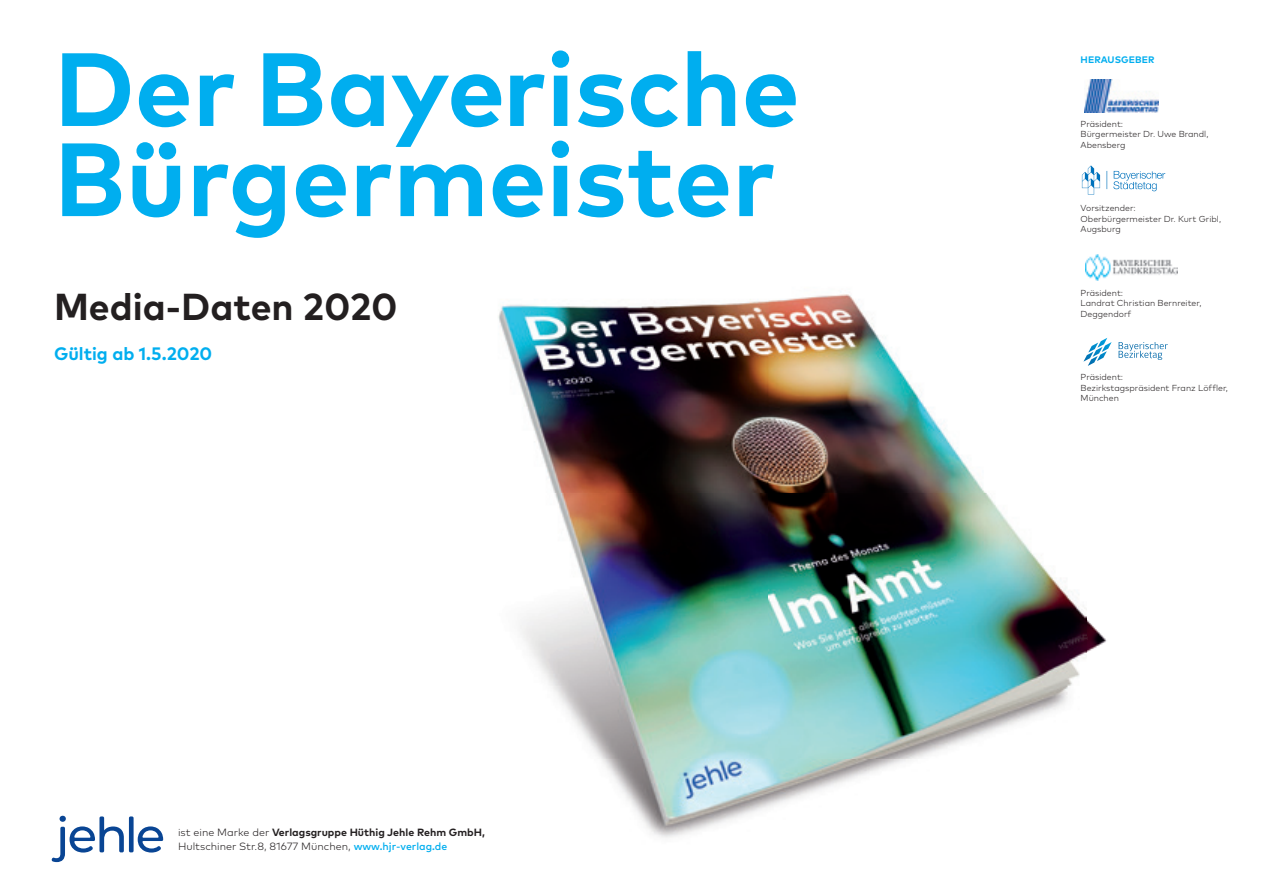
<style>
.page{position:relative;width:1263px;height:893px;background:#fff}
.page>*{position:absolute;margin:0;border:0;box-sizing:border-box;transform-origin:0 0}
.t1{font:700 103.8px/90.2px "Mark OT";color:#00aeef}
.t2{font:700 37.5px "Mark OT";color:#231f20}
.t3{font:700 18px "Mark OT";color:#00aeef}
.t4{font:300 10.5px/13.5px "Mark OT";color:#231f20}
.t5{font:700 9.45px "Mark OT";letter-spacing:.005em;color:#00aeef}
.t6{font:300 8.7px/10.5px "Mark OT";color:#231f20}
.s1{font-weight:700}
.s2{font-weight:500;color:#00aeef}
</style>
<div class="page">
<img style="left:498px;top:299px;width:270px;height:461px">
<img style="left:768px;top:294px;width:318px;height:466px">
<img style="left:1086px;top:280px;width:21px;height:373px">
<img style="left:602px;top:760px;width:307px;height:78px">
<div style="left:129px;top:816px;width:5px;height:36px;background:#094594;border-radius:2px"></div>
<svg style="left:52px;top:816px;width:72px;height:46px"></svg>
<svg style="left:138px;top:826px;width:25px;height:26px"></svg>
<div style="left:1076px;top:331px;width:99px;height:38px;background:#fff"></div>
<svg style="left:1118px;top:342px;width:50px;height:18px"></svg>
<svg style="left:1083px;top:338px;width:28px;height:28px"></svg>
<img style="left:1084px;top:79px;width:74px;height:33px">
<svg style="left:1106px;top:171px;width:1px;height:18px"></svg>
<svg style="left:1082px;top:165px;width:18px;height:30px"></svg>
<svg style="left:1113px;top:171px;width:52px;height:20px"></svg>
<img style="left:1085px;top:254px;width:93px;height:26px">
<h1 class="t1" style="left:54px;top:41px;width:747px">Der Bayerische<br>Bürgermeister</h1>
<h2 class="t2" style="left:54px;top:282px;width:345px">Media-Daten 2020</h2>
<h3 class="t3" style="left:54px;top:342px;width:160px">Gültig ab 1.5.2020</h3>
<p class="t4" style="left:178px;top:826px;width:308px">ist eine Marke der <span class="s1">Verlagsgruppe Hüthig Jehle Rehm GmbH,<br></span>Hultschiner Str.8, 81677 München, <span class="s2">www.hjr-verlag.de</span></p>
<p class="t5" style="left:1081px;top:53px;width:75px">HERAUSGEBER</p>
<p class="t6" style="left:1080px;top:118px;width:129px">Präsident:<br>Bürgermeister Dr. Uwe Brandl,<br>Abensberg</p>
<p class="t6" style="left:1080px;top:203px;width:142px">Vorsitzender:<br>Oberbürgermeister Dr. Kurt Gribl,<br>Augsburg</p>
<p class="t6" style="left:1080px;top:287px;width:122px">Präsident:<br>Landrat Christian Bernreiter,<br>Deggendorf</p>
<p class="t6" style="left:1080px;top:372px;width:149px">Präsident:<br>Bezirkstagspräsident Franz Löffler,<br>München</p>
</div>
